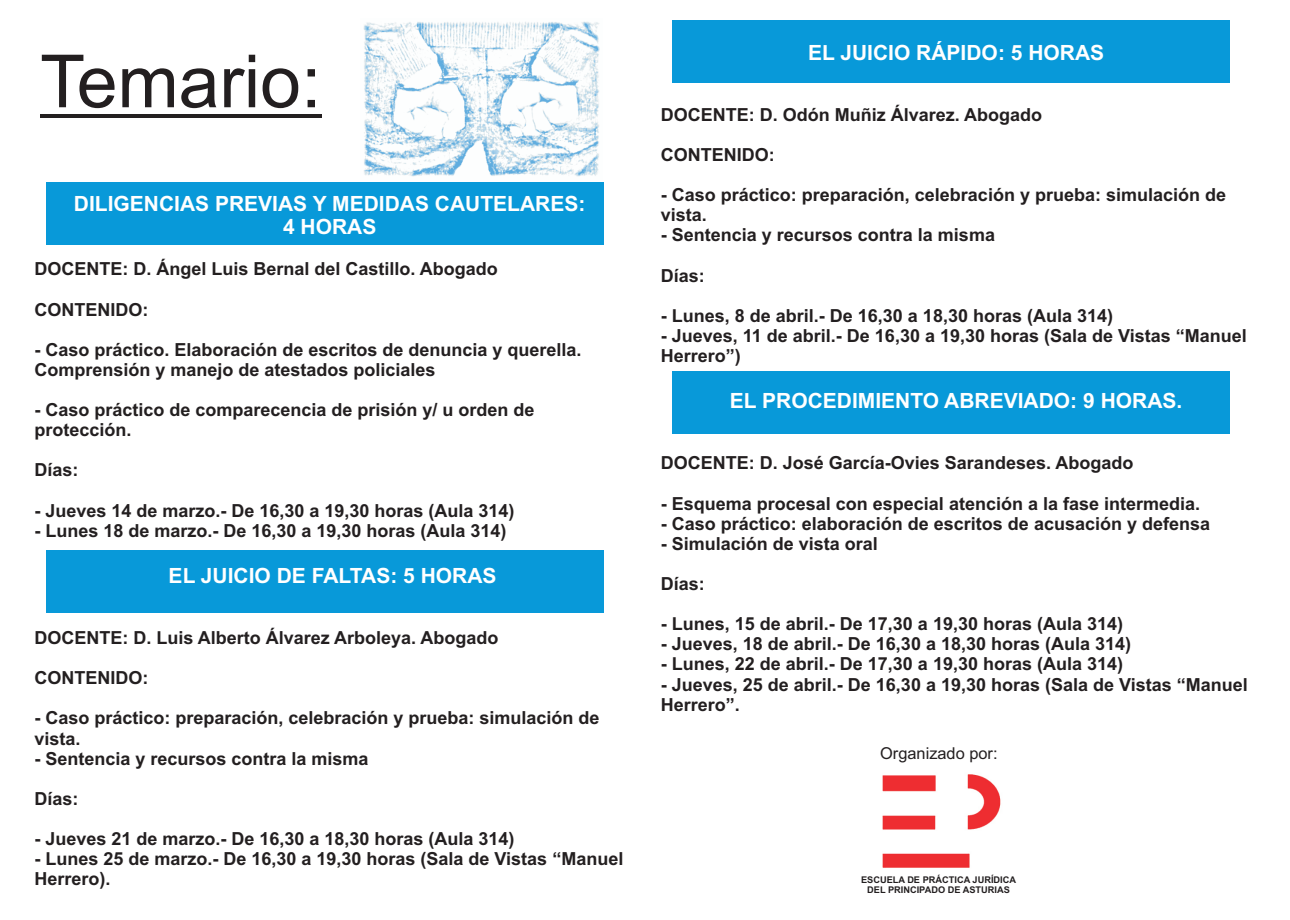
<style>
.page{position:relative;width:1290px;height:920px;background:#fff}
.page>*{position:absolute;margin:0;border:0;box-sizing:border-box;transform-origin:0 0}
.t1{font:73.35px "Arial";color:#231f20}
.t2{font:700 21px/23.4px "Arial";color:#fff;text-align:center}
.t3{font:700 18px/20.1px "Arial";color:#231f20}
.t4{font:16.35px "Arial";color:#231f20}
.t5{font:700 9.15px/10.4px "Arial";color:#231f20;text-align:center}
</style>
<div class="page">
<div style="left:46px;top:182px;width:558px;height:63px;background:#0899d9"></div>
<div style="left:672px;top:20px;width:558px;height:63px;background:#0899d9"></div>
<div style="left:672px;top:371px;width:558px;height:63px;background:#0899d9"></div>
<div style="left:46px;top:550px;width:558px;height:62px;background:#0899d9"></div>
<hr style="left:40px;top:114px;width:281px;height:3px;background:#231f20">
<img style="left:882px;top:774px;width:119px;height:94px">
<img style="left:363px;top:21px;width:237px;height:156px">
<h1 class="t1" style="left:40px;top:54px;width:283px">Temario:</h1>
<p class="t2" style="left:74px;top:194px;width:513px">DILIGENCIAS PREVIAS Y MEDIDAS CAUTELARES:<br>4 HORAS</p>
<p class="t3" style="left:34px;top:261px;width:465px">DOCENTE: D. Ángel Luis Bernal del Castillo. Abogado</p>
<p class="t3" style="left:34px;top:301px;width:115px">CONTENIDO:</p>
<p class="t3" style="left:34px;top:341px;width:549px">- Caso práctico. Elaboración de escritos de denuncia y querella.<br>Comprensión y manejo de atestados policiales</p>
<p class="t3" style="left:34px;top:401px;width:502px">- Caso práctico de comparecencia de prisión y/ u orden de protección.</p>
<p class="t3" style="left:34px;top:462px;width:46px">Días:</p>
<p class="t3" style="left:34px;top:502px;width:482px">- Jueves 14 de marzo.- De 16,30 a 19,30 horas (Aula 314)</p>
<p class="t3" style="left:34px;top:522px;width:474px">- Lunes 18 de marzo.- De 16,30 a 19,30 horas (Aula 314)</p>
<p class="t2" style="left:169px;top:566px;width:329px">EL JUICIO DE FALTAS: 5 HORAS</p>
<p class="t3" style="left:34px;top:629px;width:466px">DOCENTE: D. Luis Alberto Álvarez Arboleya. Abogado</p>
<p class="t3" style="left:34px;top:669px;width:115px">CONTENIDO:</p>
<p class="t3" style="left:34px;top:710px;width:567px">- Caso práctico: preparación, celebración y prueba: simulación de vista.</p>
<p class="t3" style="left:34px;top:750px;width:336px">- Sentencia y recursos contra la misma</p>
<p class="t3" style="left:34px;top:790px;width:46px">Días:</p>
<p class="t3" style="left:34px;top:830px;width:482px">- Jueves 21 de marzo.- De 16,30 a 18,30 horas (Aula 314)</p>
<p class="t3" style="left:34px;top:850px;width:590px">- Lunes 25 de marzo.- De 16,30 a 19,30 horas (Sala de Vistas “Manuel<br>Herrero).</p>
<p class="t2" style="left:808px;top:43px;width:297px">EL JUICIO RÁPIDO: 5 HORAS</p>
<p class="t3" style="left:661px;top:106px;width:383px">DOCENTE: D. Odón Muñiz Álvarez. Abogado</p>
<p class="t3" style="left:661px;top:146px;width:115px">CONTENIDO:</p>
<p class="t3" style="left:661px;top:186px;width:567px">- Caso práctico: preparación, celebración y prueba: simulación de vista.</p>
<p class="t3" style="left:661px;top:227px;width:336px">- Sentencia y recursos contra la misma</p>
<p class="t3" style="left:661px;top:267px;width:46px">Días:</p>
<p class="t3" style="left:661px;top:307px;width:454px">- Lunes, 8 de abril.- De 16,30 a 18,30 horas (Aula 314)</p>
<p class="t3" style="left:661px;top:327px;width:587px">- Jueves, 11 de abril.- De 16,30 a 19,30 horas (Sala de Vistas “Manuel<br>Herrero”)</p>
<p class="t2" style="left:730px;top:391px;width:454px">EL PROCEDIMIENTO ABREVIADO: 9 HORAS.</p>
<p class="t3" style="left:661px;top:455px;width:474px">DOCENTE: D. José García-Ovies Sarandeses. Abogado</p>
<p class="t3" style="left:661px;top:495px;width:541px">- Esquema procesal con especial atención a la fase intermedia.</p>
<p class="t3" style="left:661px;top:515px;width:551px">- Caso práctico: elaboración de escritos de acusación y defensa</p>
<p class="t3" style="left:661px;top:535px;width:219px">- Simulación de vista oral</p>
<p class="t3" style="left:661px;top:575px;width:46px">Días:</p>
<p class="t3" style="left:661px;top:615px;width:464px">- Lunes, 15 de abril.- De 17,30 a 19,30 horas (Aula 314)</p>
<p class="t3" style="left:661px;top:636px;width:472px">- Jueves, 18 de abril.- De 16,30 a 18,30 horas (Aula 314)</p>
<p class="t3" style="left:661px;top:656px;width:464px">- Lunes, 22 de abril.- De 17,30 a 19,30 horas (Aula 314)</p>
<p class="t3" style="left:661px;top:676px;width:588px">- Jueves, 25 de abril.- De 16,30 a 19,30 horas (Sala de Vistas “Manuel<br>Herrero”.</p>
<p class="t4" style="left:880px;top:747px;width:119px">Organizado por:</p>
<p class="t5" style="left:861px;top:875px;width:157px">ESCUELA DE PRÁCTICA JURÍDICA<br>DEL PRINCIPADO DE ASTURIAS</p>
</div>
